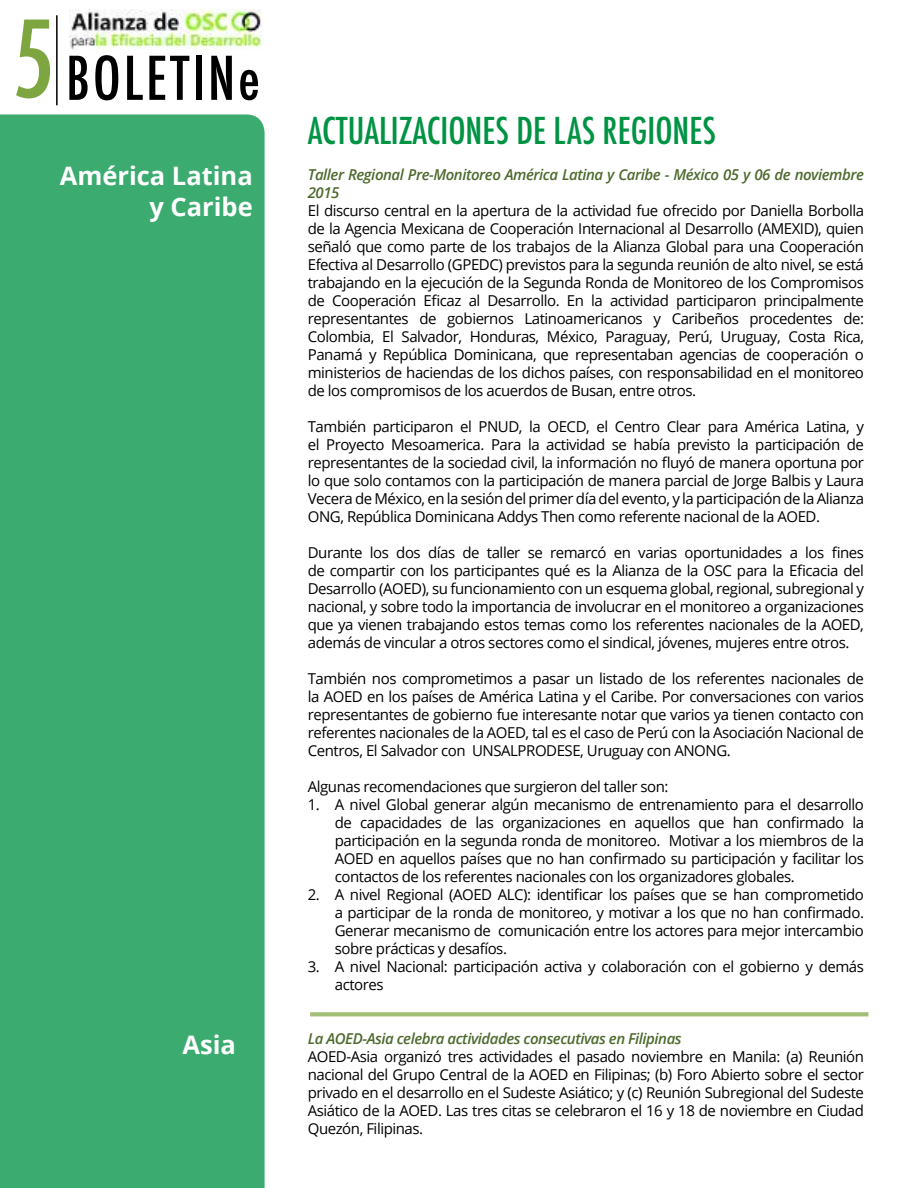
<style>
.page{position:relative;width:918px;height:1188px;background:#fff}
.page>*{position:absolute;margin:0;border:0;box-sizing:border-box;transform-origin:0 0}
.t1{font:500 condensed 103.5px "Futura";color:#7ea640}
.t2{font:500 condensed 58.5px "Futura";letter-spacing:.05em;color:#000}
.t3{font:500 condensed 36px "Futura";color:#009344}
.t4{font:700 25.5px/30.6px "Open Sans";color:#fff;text-align:right}
.t5{font:15px/18px "Open Sans";letter-spacing:-.03em;color:#000;text-align:justify}
.t6{font:italic 600 15px/18px "Open Sans";letter-spacing:-.03em;color:#4f6a2e}
</style>
<div class="page">
<div style="left:0;top:114px;width:265px;height:1074px;background:#3bab6f"></div>
<hr style="left:56px;top:15px;width:2px;height:90px;background:#000101">
<svg style="left:310px;top:1012px;width:558px;height:4px;background:#a7c27d"></svg>
<img style="left:69px;top:10px;width:193px;height:40px">
<h1 class="t1" style="left:12px;top:-7px;width:44px">5</h1>
<h2 class="t2" style="left:66px;top:41px;width:195px">BOLETINE</h2>
<h3 class="t4" style="left:60px;top:160px;width:195px">América Latina y Caribe</h3>
<h3 class="t4" style="left:183px;top:1029px;width:55px">Asia</h3>
<h3 class="t3" style="left:308px;top:108px;width:120px">ACTUALIZACIONES</h3>
<h3 class="t3" style="left:516px;top:108px;width:116px">DE LAS REGIONES</h3>
<p class="t6" style="left:308px;top:165px;width:558px">Taller Regional Pre-Monitoreo América Latina y Caribe - México 05 y 06 de noviembre<br>2015</p>
<p class="t5" style="left:308px;top:201px;width:558px">El discurso central en la apertura de la actividad fue ofrecido por Daniella Borbolla de la Agencia Mexicana de Cooperación Internacional al Desarrollo (AMEXID), quien señaló que como parte de los trabajos de la Alianza Global para una Cooperación Efectiva al Desarrollo (GPEDC) previstos para la segunda reunión de alto nivel, se está trabajando en la ejecución de la Segunda Ronda de Monitoreo de los Compromisos de Cooperación Eficaz al Desarrollo. En la actividad participaron principalmente representantes de gobiernos Latinoamericanos y Caribeños procedentes de:<br>Colombia, El Salvador, Honduras, México, Paraguay, Perú, Uruguay, Costa Rica, Panamá y República Dominicana, que representaban agencias de cooperación o ministerios de haciendas de los dichos países, con responsabilidad en el monitoreo de los compromisos de los acuerdos de Busan, entre otros.</p>
<p class="t5" style="left:308px;top:417px;width:558px">También participaron el PNUD, la OECD, el Centro Clear para América Latina, y el Proyecto Mesoamerica. Para la actividad se había previsto la participación de representantes de la sociedad civil, la información no fluyó de manera oportuna por lo que solo contamos con la participación de manera parcial de Jorge Balbis y Laura Vecera de México, en la sesión del primer día del evento, y la participación de la Alianza ONG, República Dominicana Addys Then como referente nacional de la AOED.</p>
<p class="t5" style="left:308px;top:543px;width:558px">Durante los dos días de taller se remarcó en varias oportunidades a los fines de compartir con los participantes qué es la Alianza de la OSC para la Eficacia del Desarrollo (AOED), su funcionamiento con un esquema global, regional, subregional y nacional, y sobre todo la importancia de involucrar en el monitoreo a organizaciones que ya vienen trabajando estos temas como los referentes nacionales de la AOED, además de vincular a otros sectores como el sindical, jóvenes, mujeres entre otros.</p>
<p class="t5" style="left:308px;top:669px;width:558px">También nos comprometimos a pasar un listado de los referentes nacionales de la AOED en los países de América Latina y el Caribe. Por conversaciones con varios representantes de gobierno fue interesante notar que varios ya tienen contacto con referentes nacionales de la AOED, tal es el caso de Perú con la Asociación Nacional de Centros, El Salvador con UNSALPRODESE, Uruguay con ANONG.</p>
<p class="t5" style="left:308px;top:777px;width:362px">Algunas recomendaciones que surgieron del taller son:</p>
<p class="t5" style="left:335px;top:795px;width:531px;text-indent:-27px">1. A nivel Global generar algún mecanismo de entrenamiento para el desarrollo de capacidades de las organizaciones en aquellos que han confirmado la participación en la segunda ronda de monitoreo. Motivar a los miembros de la AOED en aquellos países que no han confirmado su participación y facilitar los contactos de los referentes nacionales con los organizadores globales.</p>
<p class="t5" style="left:335px;top:885px;width:531px;text-indent:-27px">2. A nivel Regional (AOED ALC): identificar los países que se han comprometido a participar de la ronda de monitoreo, y motivar a los que no han confirmado.<br>Generar mecanismo de comunicación entre los actores para mejor intercambio sobre prácticas y desafíos.</p>
<p class="t5" style="left:335px;top:957px;width:531px;text-indent:-27px">3. A nivel Nacional: participación activa y colaboración con el gobierno y demás actores</p>
<p class="t6" style="left:308px;top:1029px;width:375px">La AOED-Asia celebra actividades consecutivas en Filipinas</p>
<p class="t5" style="left:308px;top:1047px;width:558px">AOED-Asia organizó tres actividades el pasado noviembre en Manila: (a) Reunión nacional del Grupo Central de la AOED en Filipinas; (b) Foro Abierto sobre el sector privado en el desarrollo en el Sudeste Asiático; y (c) Reunión Subregional del Sudeste Asiático de la AOED. Las tres citas se celebraron el 16 y 18 de noviembre en Ciudad Quezón, Filipinas.</p>
</div>
